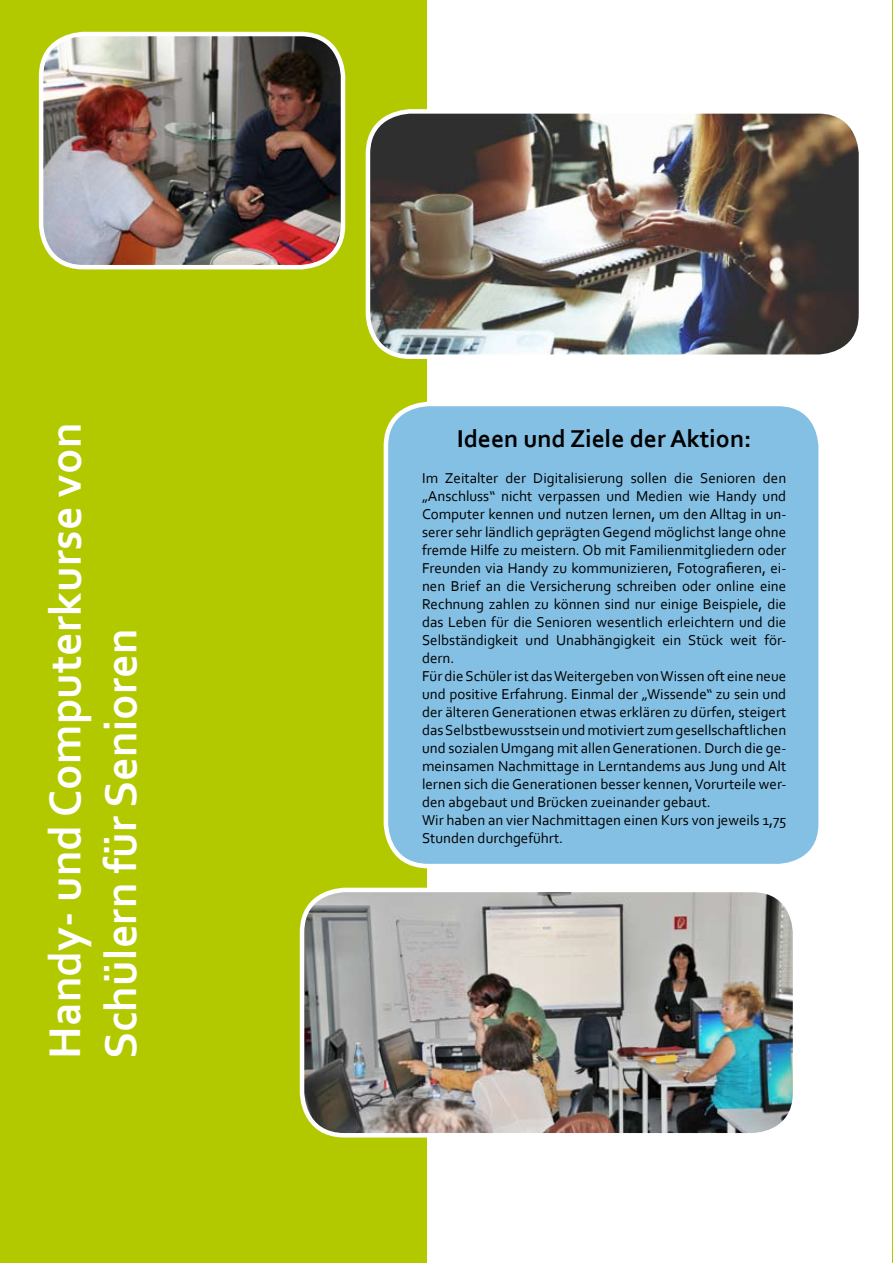
<style>
.page{position:relative;width:893px;height:1263px;background:#b2c900}
.page>*{position:absolute;margin:0;border:0;box-sizing:border-box;transform-origin:0 0}
.t1{font:700 46.5px/55.7px "Corbel";color:#fff}
.t2{font:700 25.5px "Corbel";color:#000}
.t3{font:15px/18px "Corbel";color:#000}
</style>
<div class="page">
<div style="left:428px;top:0;width:464px;height:1263px;background:#fff"></div>
<img style="left:41px;top:34px;width:302px;height:233px;border-radius:43px">
<div style="left:39px;top:32px;width:306px;height:237px;border:4px solid #fff;border-radius:43px"></div>
<div style="left:386px;top:404px;width:435px;height:462px;background:#84c0e4;border-radius:43px"></div>
<div style="left:384px;top:402px;width:439px;height:466px;border:4px solid #fff;border-radius:43px"></div>
<img style="left:302px;top:890px;width:493px;height:245px;border-radius:43px">
<div style="left:300px;top:888px;width:497px;height:249px;border:4px solid #fff;border-radius:43px"></div>
<img style="left:368px;top:111px;width:493px;height:246px;border-radius:43px">
<div style="left:366px;top:109px;width:497px;height:250px;border:4px solid #fff;border-radius:43px"></div>
<h1 class="t1" style="left:36px;top:1059px;width:638px;rotate:-90deg">Handy- und Computerkurse von<br>Schülern für Senioren</h1>
<h2 class="t2" style="left:457px;top:423px;width:296px">Ideen und Ziele der Aktion:</h2>
<p class="t3" style="left:422px;top:469px;width:366px">Im Zeitalter der Digitalisierung sollen die Senioren den „Anschluss“ nicht verpassen und Medien wie Handy und Computer kennen und nutzen lernen, um den Alltag in un&shy;serer sehr ländlich geprägten Gegend möglichst lange ohne fremde Hilfe zu meistern. Ob mit Familienmitgliedern oder Freunden via Handy zu kommunizieren, Fotografieren, ei&shy;nen Brief an die Versicherung schreiben oder online eine Rechnung zahlen zu können sind nur einige Beispiele, die das Leben für die Senioren wesentlich erleichtern und die Selbständigkeit und Unabhängigkeit ein Stück weit för&shy;dern.<br>Für die Schüler ist das Weitergeben von Wissen oft eine neue und positive Erfahrung. Einmal der „Wissende“ zu sein und der älteren Generationen etwas erklären zu dürfen, steigert das Selbstbewusstsein und motiviert zum gesellschaftlichen und sozialen Umgang mit allen Generationen. Durch die ge&shy;meinsamen Nachmittage in Lerntandems aus Jung und Alt lernen sich die Generationen besser kennen, Vorurteile wer&shy;den abgebaut und Brücken zueinander gebaut.<br>Wir haben an vier Nachmittagen einen Kurs von jeweils 1,75<br>Stunden durchgeführt.</p>
</div>
